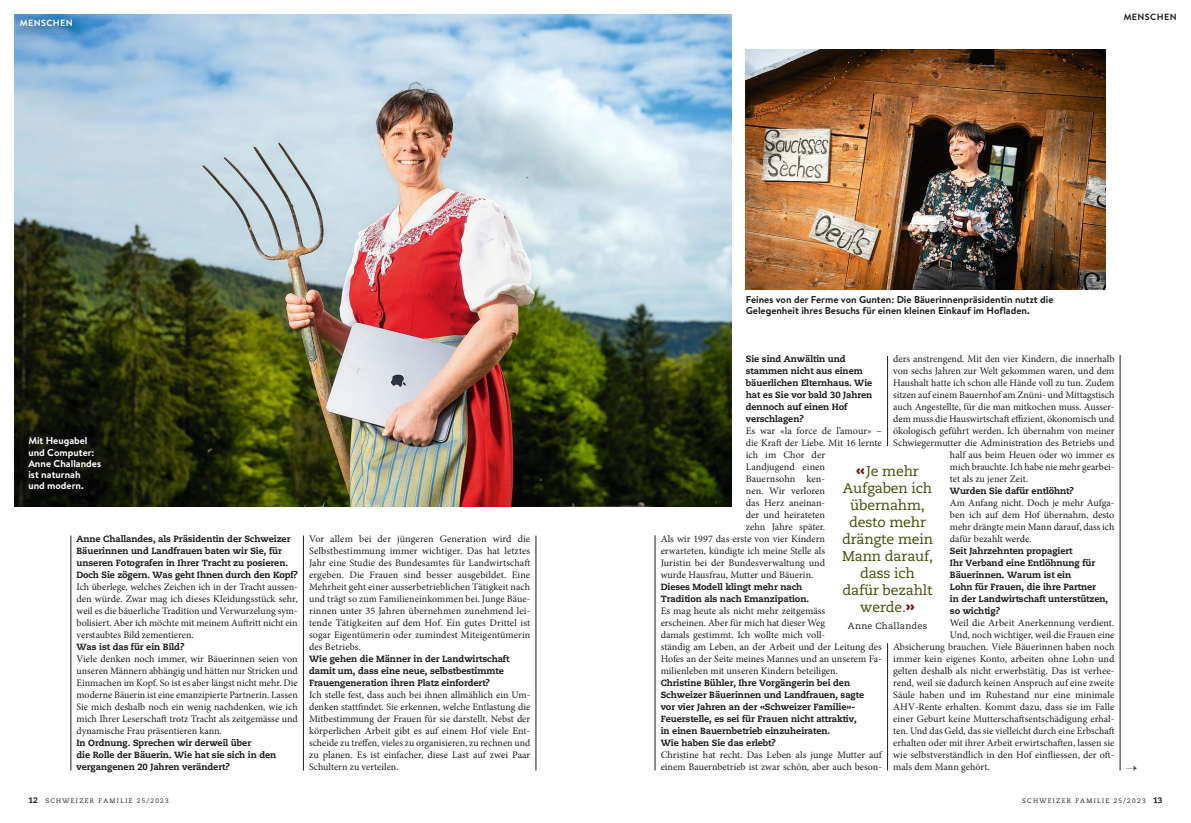
<style>
.page{position:relative;width:1191px;height:823px;background:#fff}
.page>*{position:absolute;margin:0;border:0;box-sizing:border-box;transform-origin:0 0}
.t1{font:14px/17px "Caecilia Roman OV BGAWCF";letter-spacing:-.01em;color:#3b4d00;text-align:center}
.t2{font:10px/12px "Minion Pro Regular OV BGAWCL";color:#1f1c1a;text-align:justify}
.t3{font:10px/11px "Brandon Text Bold OV BGAWCD";color:#1f1c1a}
.t4{font:10px/11px "Brandon Text Bold OV BGAWCD";color:#fff}
.t5{font:9px/12px "Caecilia Heavy OV BGAWCK";letter-spacing:-.01em;color:#1f1c1a}
.t6{font:9px "Caecilia Roman OV BGAWCF";letter-spacing:.03em;color:#1f1c1a}
.t7{font:9px "Brandon Grotesque Bold OV BGAWCG";letter-spacing:.04em;color:#1f1c1a}
.t8{font:9px "Brandon Grotesque Bold OV BGAWCG";letter-spacing:.04em;color:#fff}
.t9{font:6.5px "Caecilia Roman OV BGAWCF";letter-spacing:.2em;color:#1f1c1a}
.s1{font-family:"Caecilia Heavy OV BGAWCK";font-size:16px;color:#7d0f0d}
.s2{font-family:"Caecilia Heavy OV BGAWCK";font-size:8px}
</style>
<div class="page">
<img style="left:14px;top:14px;width:717px;height:492px">
<div style="left:16px;top:16px;width:64px;height:18px;background:#1f1c1a;opacity:.45"></div>
<img style="left:746px;top:50px;width:360px;height:239px">
<div style="left:25px;top:433px;width:84px;height:63px;background:#1f1c1a;opacity:.75"></div>
<hr style="left:536px;top:535px;width:1px;height:235px;background:#1f1c1a">
<hr style="left:1120px;top:355px;width:1px;height:415px;background:#1f1c1a">
<hr style="left:71px;top:535px;width:1px;height:235px;background:#1f1c1a">
<hr style="left:303px;top:535px;width:1px;height:235px;background:#1f1c1a">
<hr style="left:887px;top:356px;width:1px;height:90px;background:#1f1c1a">
<hr style="left:887px;top:642px;width:1px;height:128px;background:#1f1c1a">
<hr style="left:655px;top:535px;width:1px;height:235px;background:#1f1c1a">
<p class="t8" style="left:20px;top:18px;width:54px">MENSCHEN</p>
<p class="t4" style="left:28px;top:435px;width:74px">Mit Heugabel und Computer:<br>Anne Challandes ist naturnah<br>und modern.</p>
<p class="t5" style="left:77px;top:533px;width:223px">Anne Challandes, als Präsidentin der Schweizer Bäuerinnen und Landfrauen baten wir Sie, für unseren Fotografen in Ihrer Tracht zu posieren.<br>Doch Sie zögern. Was geht Ihnen durch den Kopf?</p>
<p class="t2" style="left:77px;top:580px;width:223px">Ich überlege, welches Zeichen ich in der Tracht aussen&shy;den würde. Zwar mag ich dieses Kleidungsstück sehr, weil es die bäuerliche Tradition und Verwurzelung sym&shy;bolisiert. Aber ich möchte mit meinem Auftritt nicht ein verstaubtes Bild zementieren.</p>
<p class="t5" style="left:77px;top:641px;width:109px">Was ist das für ein Bild?</p>
<p class="t2" style="left:77px;top:652px;width:223px">Viele denken noch immer, wir Bäuerinnen seien von unseren Männern abhängig und hätten nur Stricken und Einmachen im Kopf. So ist es aber längst nicht mehr. Die moderne Bäuerin ist eine emanzipierte Partnerin. Lassen Sie mich deshalb noch ein wenig nachdenken, wie ich mich Ihrer Leserschaft trotz Tracht als zeitgemässe und dynamische Frau präsentieren kann.</p>
<p class="t5" style="left:77px;top:737px;width:201px">In Ordnung. Sprechen wir derweil über<br>die Rolle der Bäuerin. Wie hat sie sich in den vergangenen 20 Jahren verändert?</p>
<p class="t2" style="left:309px;top:532px;width:223px">Vor allem bei der jüngeren Generation wird die Selbstbestimmung immer wichtiger. Das hat letztes Jahr eine Studie des Bundesamtes für Landwirtschaft ergeben. Die Frauen sind besser ausgebildet. Eine Mehrheit geht einer ausserbetrieblichen Tätigkeit nach und trägt so zum Familieneinkommen bei. Junge Bäue&shy;rinnen unter 35 Jahren übernehmen zunehmend lei&shy;tende Tätigkeiten auf dem Hof. Ein gutes Drittel ist sogar Eigentümerin oder zumindest Miteigentümerin des Betriebs.</p>
<p class="t5" style="left:309px;top:653px;width:202px">Wie gehen die Männer in der Landwirtschaft damit um, dass eine neue, selbstbestimmte<br>Frauengeneration ihren Platz einfordert?</p>
<p class="t2" style="left:309px;top:688px;width:223px">Ich stelle fest, dass auch bei ihnen allmählich ein Um&shy;denken stattfindet. Sie erkennen, welche Entlastung die Mitbestimmung der Frauen für sie darstellt. Nebst der körperlichen Arbeit gibt es auf einem Hof viele Ent&shy;scheide zu treffen, vieles zu organisieren, zu rechnen und zu planen. Es ist einfacher, diese Last auf zwei Paar Schultern zu verteilen.</p>
<p class="t7" style="left:1123px;top:12px;width:54px">MENSCHEN</p>
<p class="t3" style="left:746px;top:294px;width:309px">Feines von der Ferme von Gunten: Die Bäuerinnenpräsidentin nutzt die<br>Gelegenheit ihres Besuchs für einen kleinen Einkauf im Hofladen.</p>
<p class="t2" style="left:893px;top:352px;width:223px">ders anstrengend. Mit den vier Kindern, die innerhalb</p>
<p class="t2" style="left:893px;top:364px;width:223px">von sechs Jahren zur Welt gekommen waren, und dem</p>
<p class="t2" style="left:893px;top:376px;width:223px">Haushalt hatte ich schon alle Hände voll zu tun. Zudem</p>
<p class="t2" style="left:893px;top:388px;width:223px">sitzen auf einem Bauernhof am Znüni- und Mittagstisch</p>
<p class="t2" style="left:893px;top:400px;width:223px">auch Angestellte, für die man mitkochen muss. Ausser-</p>
<p class="t2" style="left:893px;top:412px;width:223px">dem muss die Hauswirtschaft effizient, ökonomisch und</p>
<p class="t2" style="left:893px;top:424px;width:223px">ökologisch geführt werden. Ich übernahm von meiner</p>
<p class="t2" style="left:893px;top:436px;width:223px">Schwiegermutter die Administration des Betriebs und</p>
<p class="t2" style="left:950px;top:448px;width:166px">half aus beim Heuen oder wo immer es</p>
<p class="t2" style="left:950px;top:460px;width:166px">mich brauchte. Ich habe nie mehr gearbei-</p>
<p class="t2" style="left:950px;top:472px;width:80px">tet als zu jener Zeit.</p>
<p class="t5" style="left:950px;top:485px;width:125px">Wurden Sie dafür entlöhnt?</p>
<p class="t2" style="left:950px;top:496px;width:166px">Am Anfang nicht. Doch je mehr Aufga&shy;ben ich auf dem Hof übernahm, desto mehr drängte mein Mann darauf, dass ich dafür bezahlt werde.</p>
<p class="t5" style="left:950px;top:545px;width:160px">Seit Jahrzehnten propagiert<br>Ihr Verband eine Entlöhnung für<br>Bäuerinnen. Warum ist ein<br>Lohn für Frauen, die ihre Partner<br>in der Landwirtschaft unterstützen, so wichtig?</p>
<p class="t2" style="left:950px;top:616px;width:166px">Weil die Arbeit Anerkennung verdient.</p>
<p class="t2" style="left:950px;top:628px;width:166px">Und, noch wichtiger, weil die Frauen eine</p>
<p class="t2" style="left:893px;top:640px;width:223px">Absicherung brauchen. Viele Bäuerinnen haben noch</p>
<p class="t2" style="left:893px;top:652px;width:223px">immer kein eigenes Konto, arbeiten ohne Lohn und</p>
<p class="t2" style="left:893px;top:664px;width:223px">gelten deshalb als nicht erwerbstätig. Das ist verhee-</p>
<p class="t2" style="left:893px;top:676px;width:223px">rend, weil sie dadurch keinen Anspruch auf eine zweite</p>
<p class="t2" style="left:893px;top:688px;width:223px">Säule haben und im Ruhestand nur eine minimale</p>
<p class="t2" style="left:893px;top:700px;width:223px">AHV-Rente erhalten. Kommt dazu, dass sie im Falle</p>
<p class="t2" style="left:893px;top:712px;width:223px">einer Geburt keine Mutterschaftsentschädigung erhal-</p>
<p class="t2" style="left:893px;top:724px;width:223px">ten. Und das Geld, das sie vielleicht durch eine Erbschaft</p>
<p class="t2" style="left:893px;top:736px;width:223px">erhalten oder mit ihrer Arbeit erwirtschaften, lassen sie</p>
<p class="t2" style="left:893px;top:748px;width:223px">wie selbstverständlich in den Hof einfliessen, der oft-</p>
<p class="t2" style="left:893px;top:760px;width:98px">mals dem Mann gehört.</p>
<p class="t5" style="left:746px;top:353px;width:128px">Sie sind Anwältin und stammen nicht aus einem bäuerlichen Elternhaus. Wie hat es Sie vor bald 30 Jahren dennoch auf einen Hof verschlagen?</p>
<p class="t2" style="left:746px;top:424px;width:138px">Es war «la force de l’amour» –</p>
<p class="t2" style="left:746px;top:436px;width:138px">die Kraft der Liebe. Mit 16 lernte</p>
<p class="t2" style="left:746px;top:448px;width:81px">ich im Chor der</p>
<p class="t2" style="left:746px;top:460px;width:81px">Landjugend einen</p>
<p class="t2" style="left:746px;top:472px;width:81px">Bauernsohn ken-</p>
<p class="t2" style="left:746px;top:484px;width:81px">nen. Wir verloren</p>
<p class="t2" style="left:746px;top:496px;width:81px">das Herz aneinan-</p>
<p class="t2" style="left:746px;top:508px;width:81px">der und heirateten</p>
<p class="t2" style="left:746px;top:520px;width:81px">zehn Jahre später.</p>
<p class="t2" style="left:660px;top:532px;width:166px">Als wir 1997 das erste von vier Kindern</p>
<p class="t2" style="left:660px;top:544px;width:166px">erwarteten, kündigte ich meine Stelle als</p>
<p class="t2" style="left:660px;top:556px;width:166px">Juristin bei der Bundesverwaltung und</p>
<p class="t2" style="left:660px;top:568px;width:154px">wurde Hausfrau, Mutter und Bäuerin.</p>
<p class="t5" style="left:660px;top:581px;width:150px">Dieses Modell klingt mehr nach<br>Tradition als nach Emanzipation.</p>
<p class="t2" style="left:660px;top:604px;width:223px;text-align:left">Es mag heute als nicht mehr zeitgemäss<br>erscheinen. Aber für mich hat dieser Weg<br>damals gestimmt. Ich wollte mich voll-<br>ständig am Leben, an der Arbeit und der Leitung des Hofes an der Seite meines Mannes und an unserem Fa&shy;milienleben mit unseren Kindern beteiligen.</p>
<p class="t5" style="left:660px;top:677px;width:205px">Christine Bühler, Ihre Vorgängerin bei den Schweizer Bäuerinnen und Landfrauen, sagte vor vier Jahren an der «Schweizer Familie»- Feuerstelle, es sei für Frauen nicht attraktiv, in einen Bauernbetrieb einzuheiraten.<br>Wie haben Sie das erlebt?</p>
<p class="t2" style="left:660px;top:748px;width:223px">Christine hat recht. Das Leben als junge Mutter auf einem Bauernbetrieb ist zwar schön, aber auch beson-</p>
<h1 class="t1" style="left:842px;top:462px;width:93px"><span class="s1">«</span>Je mehr<br>Aufgaben ich übernahm, desto mehr drängte mein<br>Mann darauf, dass ich dafür bezahlt werde.<span class="s1">»</span></h1>
<p class="t6" style="left:848px;top:620px;width:81px">Anne Challandes</p>
<p class="t9" style="left:28px;top:796px;width:142px"><span class="s2">12</span> SCHWEIZER FAMILIE 25/2023</p>
<p class="t9" style="left:1022px;top:796px;width:142px">SCHWEIZER FAMILIE 25/2023 <span class="s2">13</span></p>
</div>
